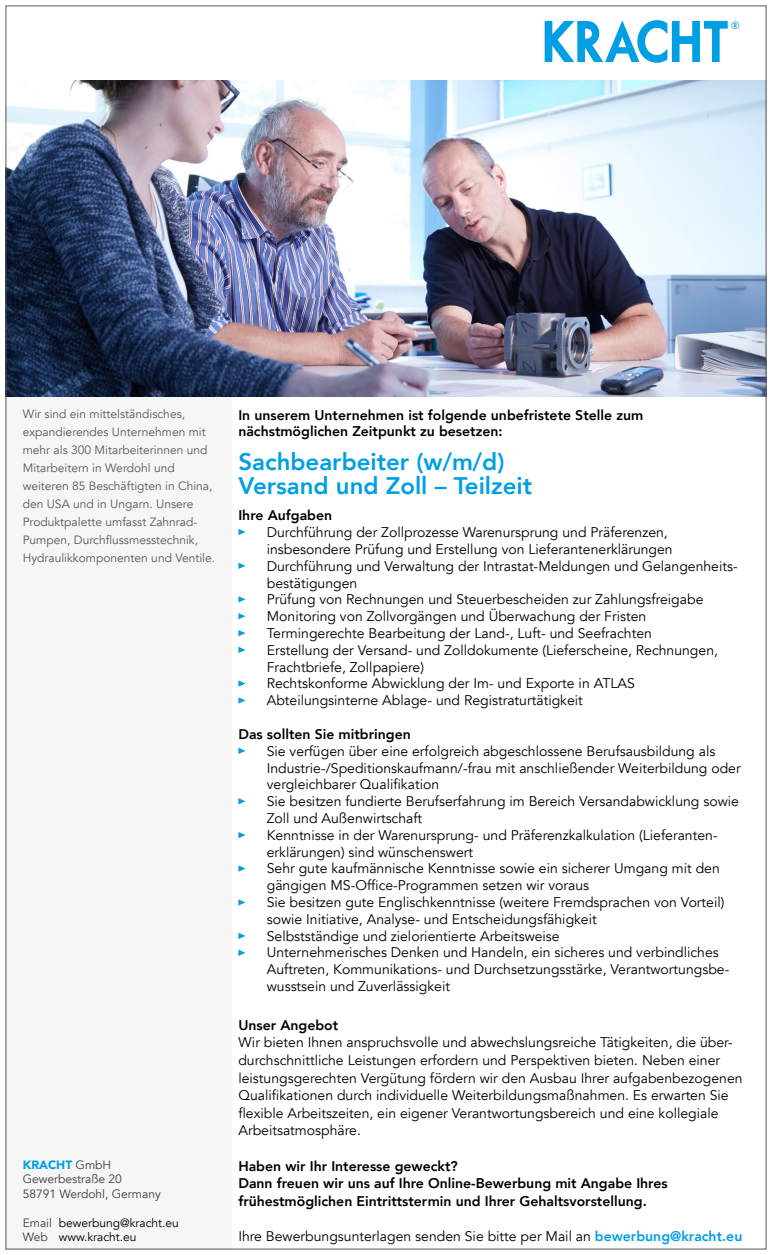
<style>
.page{position:relative;width:772px;height:1255px;background:#fff}
.page>*{position:absolute;margin:0;border:0;box-sizing:border-box;transform-origin:0 0}
.t1{font:800 24px/24px "Avenir";color:#009fe3}
.t2{font:14px/16.8px "Avenir";color:#000}
.t3{font:800 14px/17.6px "Avenir";color:#000}
.t4{font:12px/18px "Avenir";color:#575756}
.t5{font:12px/14.4px "Avenir";color:#3c3c3b}
.t6{font:12px/14.4px "Avenir";color:#000}
.t7{font:500 9.8px "Futura";color:#009fe3}
.s1{font-weight:900;color:#009fe3}
.s2{color:#3c3c3b}
.s3{font-weight:800;color:#009fe3}
</style>
<div class="page">
<div style="left:6px;top:396px;width:226px;height:853px;background:#f6f6f6"></div>
<img style="left:8px;top:81px;width:755px;height:315px">
<svg style="left:544px;top:20px;width:183px;height:43px"></svg>
<svg style="left:238px;top:529px;width:7px;height:6px"></svg>
<svg style="left:238px;top:563px;width:7px;height:6px"></svg>
<svg style="left:238px;top:596px;width:7px;height:6px"></svg>
<svg style="left:238px;top:613px;width:7px;height:6px"></svg>
<svg style="left:238px;top:630px;width:7px;height:6px"></svg>
<svg style="left:238px;top:647px;width:7px;height:6px"></svg>
<svg style="left:238px;top:680px;width:7px;height:6px"></svg>
<svg style="left:238px;top:697px;width:7px;height:6px"></svg>
<svg style="left:238px;top:748px;width:7px;height:6px"></svg>
<svg style="left:238px;top:798px;width:7px;height:6px"></svg>
<svg style="left:238px;top:832px;width:7px;height:6px"></svg>
<svg style="left:238px;top:865px;width:7px;height:6px"></svg>
<svg style="left:238px;top:899px;width:7px;height:6px"></svg>
<svg style="left:238px;top:932px;width:7px;height:7px"></svg>
<svg style="left:238px;top:949px;width:7px;height:7px"></svg>
<p class="t7" style="left:730px;top:18px;width:10px">®</p>
<p class="t4" style="left:23px;top:405px;width:194px">Wir sind ein mittelständisches, expandierendes Unternehmen mit mehr als 300 Mitarbeiterinnen und Mitarbeitern in Werdohl und weiteren 85 Beschäftigten in China, den USA und in Ungarn. Unsere Produktpalette umfasst Zahnrad-Pumpen, Durchflussmesstechnik, Hydraulikkomponenten und Ventile.</p>
<p class="t5" style="left:23px;top:1157px;width:140px"><span class="s1">KRACHT</span> GmbH<br>Gewerbestraße 20<br>58791 Werdohl, Germany</p>
<p class="t6" style="left:23px;top:1215px;width:158px"><span class="s2">Email</span> bewerbung@kracht.eu<br><span class="s2">Web</span> www.kracht.eu</p>
<p class="t3" style="left:238px;top:406px;width:406px;line-height:16.8px">In unserem Unternehmen ist folgende unbefristete Stelle zum nächstmöglichen Zeitpunkt zu besetzen:</p>
<h1 class="t1" style="left:238px;top:450px;width:295px">Sachbearbeiter (w/m/d)<br>Versand und Zoll – Teilzeit</h1>
<p class="t3" style="left:238px;top:507px;width:95px">Ihre Aufgaben</p>
<p class="t2" style="left:266px;top:524px;width:472px">Durchführung der Zollprozesse Warenursprung und Präferenzen, insbesondere Prüfung und Erstellung von Lieferantenerklärungen Durchführung und Verwaltung der Intrastat-Meldungen und Gelangenheits&shy;bestätigungen<br>Prüfung von Rechnungen und Steuerbescheiden zur Zahlungsfreigabe Monitoring von Zollvorgängen und Überwachung der Fristen Termingerechte Bearbeitung der Land-, Luft- und Seefrachten<br>Erstellung der Versand- und Zolldokumente (Lieferscheine, Rechnungen, Frachtbriefe, Zollpapiere)<br>Rechtskonforme Abwicklung der Im- und Exporte in ATLAS Abteilungsinterne Ablage- und Registraturtätigkeit</p>
<p class="t3" style="left:238px;top:725px;width:174px">Das sollten Sie mitbringen</p>
<p class="t2" style="left:266px;top:743px;width:475px">Sie verfügen über eine erfolgreich abgeschlossene Berufsausbildung als Industrie-/Speditionskaufmann/-frau mit anschließender Weiterbildung oder vergleichbarer Qualifikation<br>Sie besitzen fundierte Berufserfahrung im Bereich Versandabwicklung sowie Zoll und Außenwirtschaft<br>Kenntnisse in der Warenursprung- und Präferenzkalkulation (Lieferanten&shy;erklärungen) sind wünschenswert<br>Sehr gute kaufmännische Kenntnisse sowie ein sicherer Umgang mit den gängigen MS-Office-Programmen setzen wir voraus<br>Sie besitzen gute Englischkenntnisse (weitere Fremdsprachen von Vorteil) sowie Initiative, Analyse- und Entscheidungsfähigkeit<br>Selbstständige und zielorientierte Arbeitsweise<br>Unternehmerisches Denken und Handeln, ein sicheres und verbindliches Auftreten, Kommunikations- und Durchsetzungsstärke, Verantwortungsbe&shy;wusstsein und Zuverlässigkeit</p>
<p class="t3" style="left:238px;top:1016px;width:101px">Unser Angebot</p>
<p class="t2" style="left:238px;top:1034px;width:505px;line-height:17.6px">Wir bieten Ihnen anspruchsvolle und abwechslungsreiche Tätigkeiten, die über&shy;durchschnittliche Leistungen erfordern und Perspektiven bieten. Neben einer leistungsgerechten Vergütung fördern wir den Ausbau Ihrer aufgabenbezogenen Qualifikationen durch individuelle Weiterbildungsmaßnahmen. Es erwarten Sie flexible Arbeitszeiten, ein eigener Verantwortungsbereich und eine kollegiale Arbeitsatmosphäre.</p>
<p class="t3" style="left:238px;top:1157px;width:430px">Haben wir Ihr Interesse geweckt?<br>Dann freuen wir uns auf Ihre Online-Bewerbung mit Angabe Ihres frühestmöglichen Eintrittstermin und Ihrer Gehaltsvorstellung.</p>
<p class="t2" style="left:238px;top:1228px;width:505px">Ihre Bewerbungsunterlagen senden Sie bitte per Mail an <span class="s3">bewerbung@kracht.eu</span></p>
</div>
